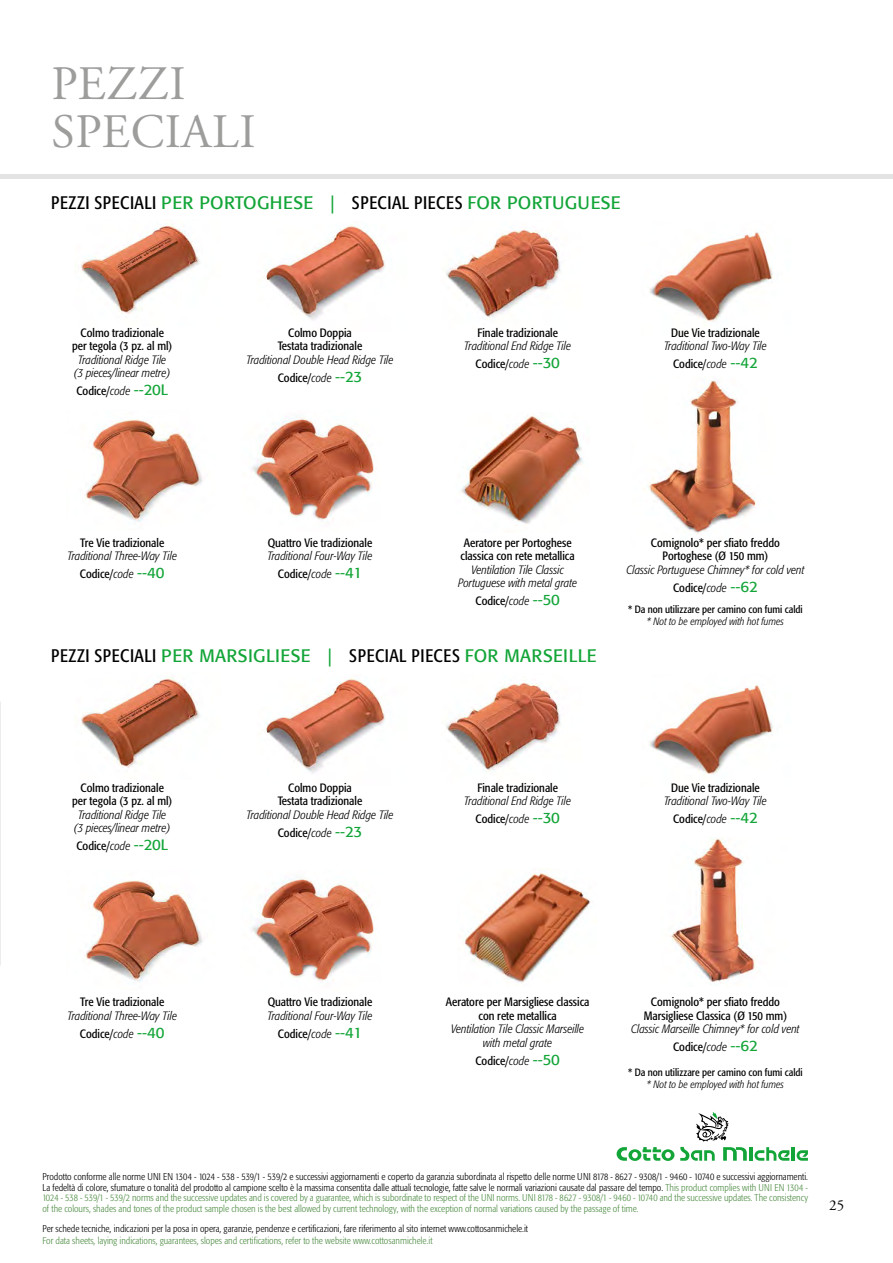
<style>
.page{position:relative;width:893px;height:1263px;background:#fff}
.page>*{position:absolute;margin:0;border:0;box-sizing:border-box;transform-origin:0 0}
.t1{font:48px/48px "Adobe Garamond Pro";letter-spacing:.015em;color:#9d9d9c}
.t2{font:18px "Formata";letter-spacing:.02em;color:#13a538}
.t3{font:15px "Adobe Garamond Pro";color:#000}
.t4{font:italic 300 condensed 12px/18px "Formata";color:#000;text-align:center}
.t5{font:condensed 12px/13.5px "Formata";color:#000;text-align:center}
.t6{font:condensed 10.5px "Formata";color:#000}
.t7{font:italic 300 condensed 10.5px "Formata";color:#000}
.t8{font:300 condensed 9.75px/10.5px "Formata";color:#508e46;text-align:justify}
.t9{font:300 condensed 9.75px "Formata";color:#000}
.s1{font-stretch:condensed;color:#000}
.s2{font-weight:300;font-style:italic}
.s3{font-stretch:normal;font-size:15px;color:#13a538}
.s4{font-weight:400;font-style:normal}
.s5{font-weight:400;font-style:normal;font-stretch:normal;font-size:15px;color:#13a538}
.s6{color:#000}
</style>
<div class="page">
<svg style="left:617px;top:1147px;width:57px;height:14px"></svg>
<hr style="left:791px;top:1147px;width:4px;height:14px;background:#13a538">
<svg style="left:680px;top:1112px;width:109px;height:49px"></svg>
<svg style="left:797px;top:1150px;width:11px;height:11px"></svg>
<img style="left:0;top:702px;width:1px;height:263px">
<img style="left:75px;top:224px;width:125px;height:90px">
<img style="left:264px;top:225px;width:122px;height:95px">
<img style="left:446px;top:227px;width:115px;height:92px">
<img style="left:649px;top:232px;width:124px;height:92px">
<img style="left:75px;top:677px;width:125px;height:91px">
<img style="left:264px;top:678px;width:122px;height:95px">
<img style="left:446px;top:680px;width:115px;height:92px">
<img style="left:649px;top:685px;width:124px;height:92px">
<img style="left:251px;top:417px;width:123px;height:105px">
<img style="left:251px;top:877px;width:123px;height:106px">
<img style="left:85px;top:419px;width:118px;height:103px">
<img style="left:85px;top:880px;width:118px;height:102px">
<img style="left:461px;top:415px;width:123px;height:109px">
<img style="left:643px;top:380px;width:114px;height:155px">
<img style="left:670px;top:838px;width:86px;height:144px">
<img style="left:464px;top:873px;width:127px;height:110px">
<div style="left:0;top:174px;width:893px;height:5px;background:#e3e3e3"></div>
<h1 class="t1" style="left:51px;top:61px;width:206px">PEZZI<br>SPECIALI</h1>
<h2 class="t2" style="left:51px;top:191px;width:571px"><span class="s1">PEZZI SPECIALI</span> PER PORTOGHESE | <span class="s1">SPECIAL PIECES</span> FOR PORTUGUESE</h2>
<p class="t5" style="left:72px;top:326px;width:102px">Colmo tradizionale per tegola (3 pz. al ml)</p>
<p class="t4" style="left:74px;top:353px;width:98px;line-height:13.5px">Traditional Ridge Tile (3 pieces/linear metre)</p>
<p class="t5" style="left:76px;top:384px;width:93px">Codice/<span class="s2">code</span> <span class="s3">--20L</span></p>
<p class="t5" style="left:278px;top:326px;width:86px">Colmo Doppia<br>Testata tradizionale</p>
<p class="t4" style="left:246px;top:351px;width:149px">Traditional Double Head Ridge Tile<br><span class="s4">Codice/</span>code <span class="s5">--23</span></p>
<p class="t5" style="left:477px;top:326px;width:82px">Finale tradizionale</p>
<p class="t4" style="left:464px;top:337px;width:108px">Traditional End Ridge Tile<br><span class="s4">Codice/</span>code <span class="s5">--30</span></p>
<p class="t5" style="left:671px;top:326px;width:90px">Due Vie tradizionale</p>
<p class="t4" style="left:664px;top:337px;width:104px">Traditional Two-Way Tile<br><span class="s4">Codice/</span>code <span class="s5">--42</span></p>
<p class="t5" style="left:80px;top:536px;width:86px">Tre Vie tradizionale</p>
<p class="t4" style="left:67px;top:547px;width:111px">Traditional Three-Way Tile<br><span class="s4">Codice/</span>code <span class="s5">--40</span></p>
<p class="t5" style="left:268px;top:536px;width:106px">Quattro Vie tradizionale</p>
<p class="t4" style="left:268px;top:547px;width:106px">Traditional Four-Way Tile<br><span class="s4">Codice/</span>code <span class="s5">--41</span></p>
<p class="t5" style="left:461px;top:536px;width:116px;text-align:left">Aeratore per Portoghese classica con rete metallica</p>
<p class="t4" style="left:458px;top:563px;width:120px;line-height:13.5px">Ventilation Tile Classic<br>Portuguese with metal grate</p>
<p class="t5" style="left:475px;top:594px;width:86px">Codice/<span class="s2">code</span> <span class="s3">--50</span></p>
<p class="t5" style="left:651px;top:536px;width:130px">Comignolo* per sfiato freddo<br>Portoghese (Ø 150 mm)</p>
<p class="t4" style="left:626px;top:561px;width:180px">Classic Portuguese Chimney* for cold vent<br><span class="s4">Codice/</span>code <span class="s5">--62</span></p>
<p class="t6" style="left:628px;top:603px;width:176px">* Da non utilizzare per camino con fumi caldi</p>
<p class="t7" style="left:647px;top:616px;width:139px">* Not to be employed with hot fumes</p>
<h2 class="t2" style="left:51px;top:644px;width:547px"><span class="s1">PEZZI SPECIALI</span> PER MARSIGLIESE | <span class="s1">SPECIAL PIECES</span> FOR MARSEILLE</h2>
<p class="t5" style="left:72px;top:781px;width:102px">Colmo tradizionale per tegola (3 pz. al ml)</p>
<p class="t4" style="left:74px;top:808px;width:98px;line-height:13.5px">Traditional Ridge Tile (3 pieces/linear metre)</p>
<p class="t5" style="left:76px;top:839px;width:93px">Codice/<span class="s2">code</span> <span class="s3">--20L</span></p>
<p class="t5" style="left:278px;top:781px;width:86px">Colmo Doppia<br>Testata tradizionale</p>
<p class="t4" style="left:246px;top:806px;width:149px">Traditional Double Head Ridge Tile<br><span class="s4">Codice/</span>code <span class="s5">--23</span></p>
<p class="t5" style="left:477px;top:781px;width:82px">Finale tradizionale</p>
<p class="t4" style="left:464px;top:792px;width:108px">Traditional End Ridge Tile<br><span class="s4">Codice/</span>code <span class="s5">--30</span></p>
<p class="t5" style="left:671px;top:781px;width:90px">Due Vie tradizionale</p>
<p class="t4" style="left:664px;top:792px;width:104px">Traditional Two-Way Tile<br><span class="s4">Codice/</span>code <span class="s5">--42</span></p>
<p class="t5" style="left:80px;top:995px;width:86px">Tre Vie tradizionale</p>
<p class="t4" style="left:67px;top:1007px;width:111px">Traditional Three-Way Tile<br><span class="s4">Codice/</span>code <span class="s5">--40</span></p>
<p class="t5" style="left:268px;top:995px;width:106px">Quattro Vie tradizionale</p>
<p class="t4" style="left:268px;top:1007px;width:106px">Traditional Four-Way Tile<br><span class="s4">Codice/</span>code <span class="s5">--41</span></p>
<p class="t5" style="left:446px;top:995px;width:145px">Aeratore per Marsigliese classica con rete metallica</p>
<p class="t4" style="left:451px;top:1022px;width:134px;line-height:13.5px">Ventilation Tile Classic Marseille with metal grate</p>
<p class="t5" style="left:475px;top:1054px;width:86px">Codice/<span class="s2">code</span> <span class="s3">--50</span></p>
<p class="t5" style="left:644px;top:995px;width:145px">Comignolo* per sfiato freddo<br>Marsigliese Classica (Ø 150 mm)</p>
<p class="t4" style="left:631px;top:1020px;width:170px">Classic Marseille Chimney* for cold vent<br><span class="s4">Codice/</span>code <span class="s5">--62</span></p>
<p class="t6" style="left:628px;top:1066px;width:176px">* Da non utilizzare per camino con fumi caldi</p>
<p class="t7" style="left:647px;top:1078px;width:139px">* Not to be employed with hot fumes</p>
<p class="t8" style="left:43px;top:1172px;width:767px"><span class="s6">Prodotto conforme alle norme UNI EN 1304 - 1024 - 538 - 539/1 - 539/2 e successivi aggiornamenti e coperto da garanzia subordinata al rispetto delle norme UNI 8178 - 8627 - 9308/1 - 9460 - 10740 e successivi aggiornamenti.<br>La fedeltà di colore, sfumature o tonalità del prodotto al campione scelto è la massima consentita dalle attuali tecnologie, fatte salve le normali variazioni causate dal passare del tempo.</span> This product complies with UNI EN 1304 - 1024 - 538 - 539/1 - 539/2 norms and the successive updates and is covered by a guarantee, which is subordinate to respect of the UNI norms. UNI 8178 - 8627 - 9308/1 - 9460 - 10740 and the successive updates. The consistency of the colours, shades and tones of the product sample chosen is the best allowed by current technology, with the exception of normal variations caused by the passage of time.</p>
<p class="t9" style="left:43px;top:1223px;width:487px">Per schede tecniche, indicazioni per la posa in opera, garanzie, pendenze e certificazioni, fare riferimento al sito internet www.cottosanmichele.it</p>
<p class="t8" style="left:43px;top:1235px;width:392px">For data sheets, laying indications, guarantees, slopes and certifications, refer to the website www.cottosanmichele.it</p>
<h3 class="t3" style="left:829px;top:1196px;width:16px">25</h3>
</div>
